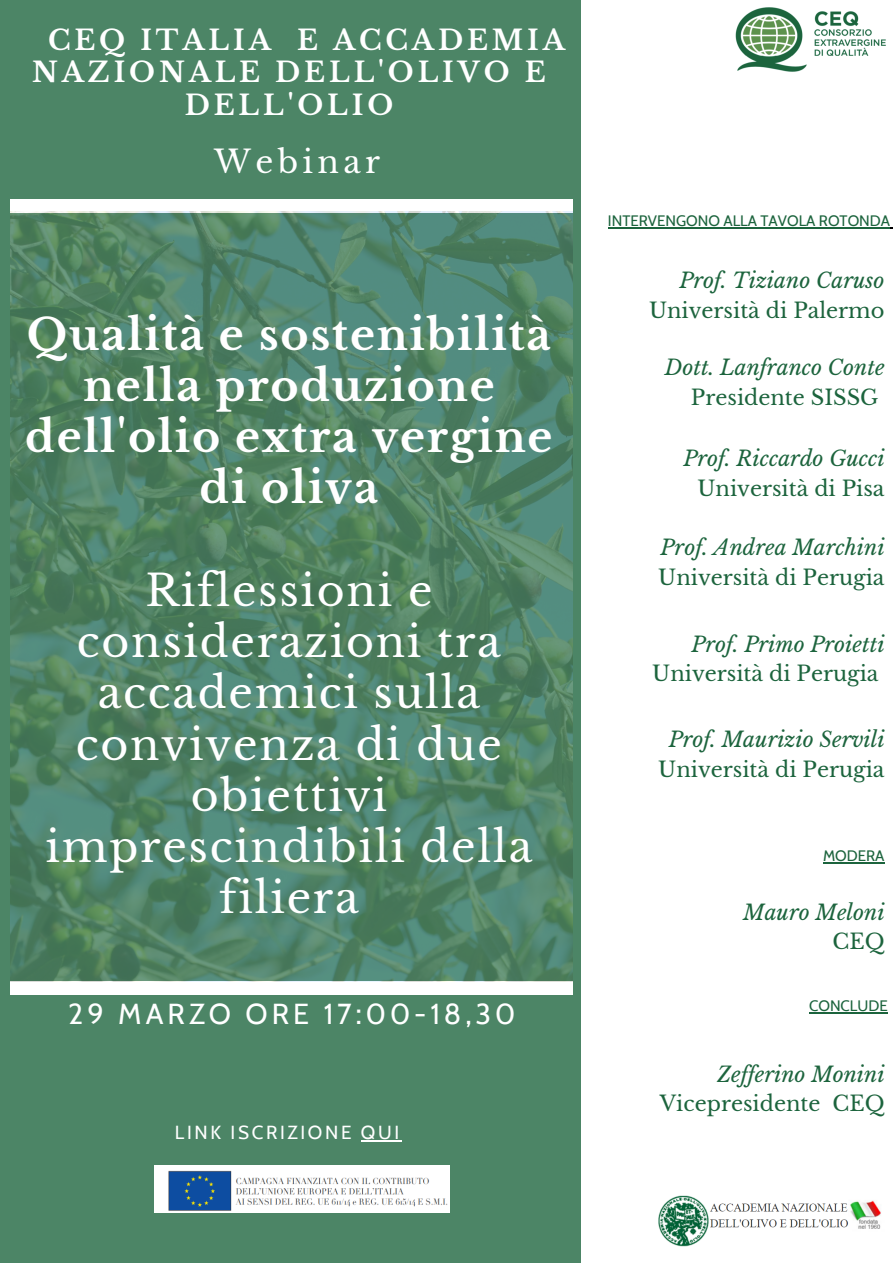
<style>
.page{position:relative;width:893px;height:1263px;background:#fff}
.page>*{position:absolute;margin:0;border:0;box-sizing:border-box;transform-origin:0 0}
.t1{font:42.75px/51.2px "Libre Baskerville";letter-spacing:.04em;color:#fff;text-align:center}
.t2{font:700 42.75px/51.2px "Libre Baskerville";letter-spacing:.04em;color:#fff;text-align:center}
.t3{font:31.28px "Libre Baskerville";letter-spacing:.14em;color:#fff}
.t4{font:28.8px "Cabin";letter-spacing:.14em;color:#fff}
.t5{font:700 27.45px "Libre Baskerville";letter-spacing:.14em;color:#fff}
.t6{font:italic 21px "Libre Baskerville";color:#1c643d}
.t7{font:21px "Libre Baskerville";color:#1c643d}
.t8{font:18.83px "Cabin";letter-spacing:.14em;color:#fff}
.t9{font:15.08px "Cabin";color:#1c643d}
</style>
<div class="page">
<div style="left:0;top:0;width:580px;height:1263px;background:#4c8566"></div>
<div style="left:10px;top:199px;width:562px;height:13px;background:#fff"></div>
<div style="left:10px;top:981px;width:562px;height:13px;background:#fff"></div>
<img style="left:735px;top:7px;width:151px;height:65px">
<img style="left:154px;top:1166px;width:295px;height:46px">
<img style="left:10px;top:212px;width:562px;height:769px">
<hr style="left:361px;top:1140px;width:41px;height:1px;background:#fff">
<img style="left:658px;top:1195px;width:223px;height:52px">
<hr style="left:608px;top:227px;width:282px;height:1px;background:#1c643d">
<hr style="left:823px;top:862px;width:61px;height:1px;background:#1c643d">
<hr style="left:809px;top:1012px;width:78px;height:1px;background:#1c643d">
<p class="t5" style="left:48px;top:23px;width:518px">CEQ ITALIA E ACCADEMIA</p>
<p class="t5" style="left:32px;top:56px;width:515px">NAZIONALE DELL'OLIVO E</p>
<p class="t5" style="left:185px;top:88px;width:210px">DELL'OLIO</p>
<p class="t3" style="left:214px;top:142px;width:167px">Webinar</p>
<p class="t2" style="left:25px;top:309px;width:529px">Qualità e sostenibilità nella produzione dell'olio extra vergine di oliva</p>
<p class="t1" style="left:46px;top:565px;width:488px">Riflessioni e considerazioni tra accademici sulla convivenza di due obiettivi imprescindibili della filiera</p>
<p class="t4" style="left:68px;top:996px;width:449px">29 MARZO ORE 17:00-18,30</p>
<p class="t8" style="left:175px;top:1121px;width:226px">LINK ISCRIZIONE QUI</p>
<p class="t9" style="left:608px;top:212px;width:284px">INTERVENGONO ALLA TAVOLA ROTONDA</p>
<p class="t6" style="left:679px;top:268px;width:207px">Prof. Tiziano Caruso</p>
<p class="t7" style="left:649px;top:297px;width:237px">Università di Palermo</p>
<p class="t6" style="left:665px;top:355px;width:221px">Dott. Lanfranco Conte</p>
<p class="t7" style="left:691px;top:384px;width:189px">Presidente SISSG</p>
<p class="t6" style="left:683px;top:446px;width:203px">Prof. Riccardo Gucci</p>
<p class="t7" style="left:697px;top:475px;width:189px">Università di Pisa</p>
<p class="t6" style="left:660px;top:535px;width:225px">Prof. Andrea Marchini</p>
<p class="t7" style="left:658px;top:564px;width:228px">Università di Perugia</p>
<p class="t6" style="left:691px;top:631px;width:195px">Prof. Primo Proietti</p>
<p class="t7" style="left:652px;top:660px;width:228px">Università di Perugia</p>
<p class="t6" style="left:669px;top:727px;width:217px">Prof. Maurizio Servili</p>
<p class="t7" style="left:658px;top:756px;width:228px">Università di Perugia</p>
<p class="t9" style="left:823px;top:846px;width:63px">MODERA</p>
<p class="t6" style="left:743px;top:899px;width:143px">Mauro Meloni</p>
<p class="t7" style="left:832px;top:929px;width:54px">CEQ</p>
<p class="t9" style="left:809px;top:996px;width:80px">CONCLUDE</p>
<p class="t6" style="left:717px;top:1062px;width:169px">Zef erino Monini</p>
<p class="t7" style="left:660px;top:1091px;width:226px">Vicepresidente CEQ</p>
</div>
